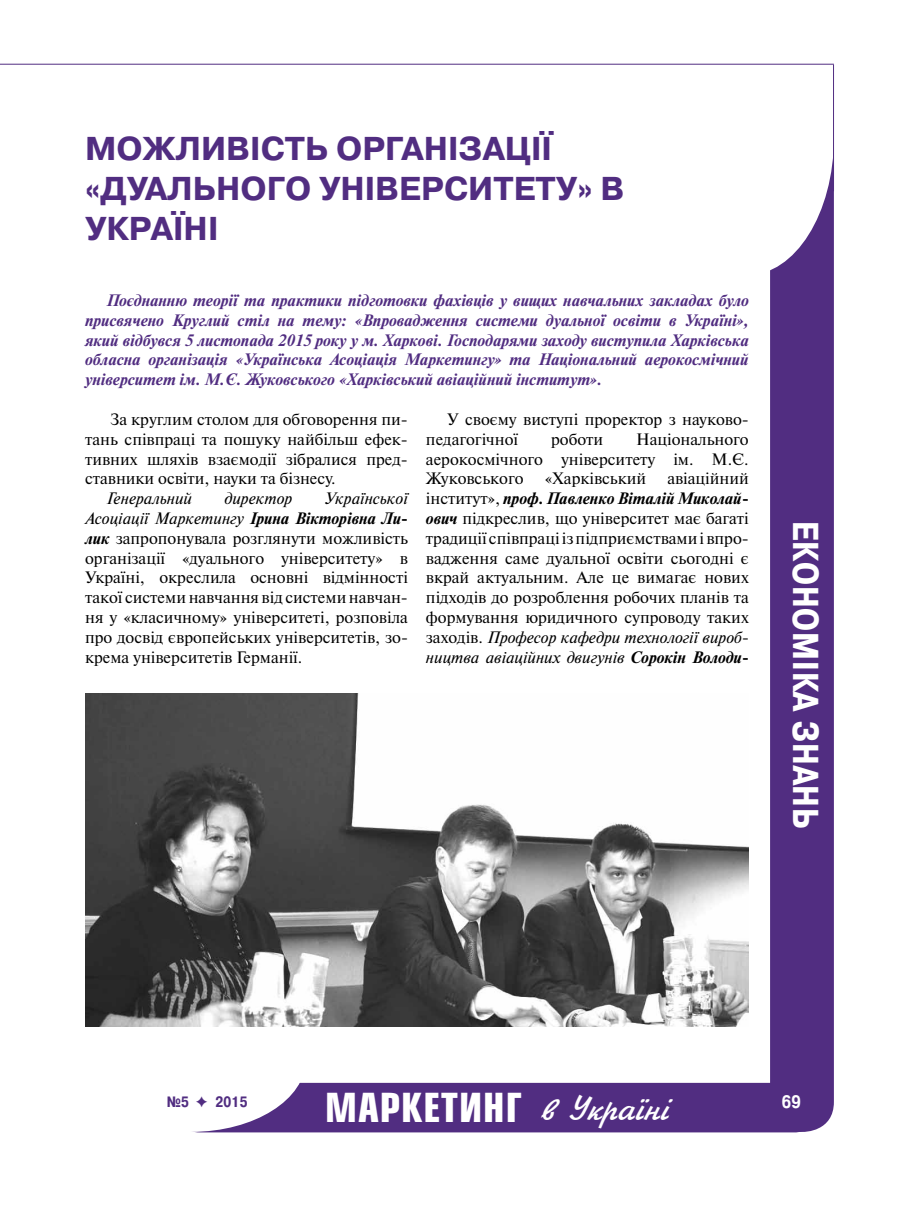
<style>
.page{position:relative;width:919px;height:1217px;background:#fff}
.page>*{position:absolute;margin:0;border:0;box-sizing:border-box;transform-origin:0 0}
.t1{font:700 39px "Europe Cond";letter-spacing:.025em;color:#fff}
.t2{font:700 36px "Pragmatica Cond C";letter-spacing:.025em;color:#fff}
.t3{font:700 33px/39.6px "Pragmatica C";color:#512d81}
.t4{font:700 18px "Pragmatica Cond C";color:#fff}
.t5{font:16.5px/19.8px "Newton C";color:#000;text-align:justify}
.t6{font:italic 700 16.5px/19.8px "Newton C";color:#512d81;text-align:justify}
.t7{font:italic 16.5px "Newton C";color:#000}
.t8{font:700 15px "Pragmatica Cond C";color:#512d81}
.s1{font-style:italic}
.s2{font-weight:700;font-style:italic}
.s3{font-family:"Jikharev";font-weight:400;font-size:36px}
.s4{font-family:"Dixieland";font-weight:400}
</style>
<div class="page">
<div style="left:770px;top:111px;width:63px;height:1020px;background:#512d81;border-radius:30px"></div>
<div style="left:661px;top:0;width:172px;height:275px;background:#fff;border-radius:50%"></div>
<div style="left:177px;top:1082px;width:641px;height:50px;background:#512d81;border-radius:22px"></div>
<div style="left:76px;top:986px;width:230px;height:145px;background:#fff;border-radius:50%"></div>
<hr style="left:0;top:64px;width:833px;height:1px;background:#512d81">
<hr style="left:833px;top:65px;width:1px;height:126px;background:#512d81">
<img style="left:85px;top:693px;width:663px;height:333px">
<h3 class="t3" style="left:85px;top:130px;width:540px">Можливість організації «дуального університету» в<br>Україні</h3>
<p class="t6" style="left:85px;top:290px;width:665px;text-indent:21px">Поєднанню теорії та практики підготовки фахівців у вищих навчальних закладах було присвячено Круглий стіл на тему: «Впровадження системи дуальної освіти в Україні», який відбувся 5 листопада 2015 року у м. Харкові. Господарями заходу виступила Харківська обласна організація «Українська Асоціація Маркетингу» та Національний аерокосмічний університет ім. М.Є. Жуковського «Харківський авіаційний інститут».</p>
<p class="t5" style="left:85px;top:409px;width:324px;text-indent:25px">За круглим столом для обговорення пи&shy;тань співпраці та пошуку найбільш ефек&shy;тивних шляхів взаємодії зібралися пред&shy;ставники освіти, науки та бізнесу.</p>
<p class="t7" style="left:106px;top:489px;width:87px">Генеральний</p>
<p class="t7" style="left:224px;top:489px;width:69px">директор</p>
<p class="t5" style="left:85px;top:488px;width:324px;text-indent:239px"><span class="s1">Української Асоціації Маркетингу</span> <span class="s2">Ірина Вікторівна Ли&shy;лик</span> запропонувала розглянути можливість організації «дуального університету» в Україні, окреслила основні відмінності такої системи навчання від системи навчан&shy;ня у «класичному» університеті, розповіла про досвід європейських університетів, зо&shy;крема університетів Германії.</p>
<p class="t5" style="left:426px;top:409px;width:324px;text-indent:21px">У своєму виступі проректор з науково&shy;педагогічної</p>
<p class="t5" style="left:551px;top:429px;width:54px">роботи</p>
<p class="t5" style="left:426px;top:429px;width:324px;text-indent:210px">Національного аерокосмічного університету ім. М.Є.<br>Жуковського</p>
<p class="t5" style="left:426px;top:468px;width:324px;text-indent:241px">авіаційний інститут», <span class="s2">проф. Павленко Віталій Миколай&shy;ович</span> підкреслив, що університет має багаті традиції співпраці із підприємствами і впро&shy;вадження саме дуальної освіти сьогодні є вкрай актуальним. Але це вимагає нових підходів до розроблення робочих планів та формування юридичного супроводу таких заходів. <span class="s1">Професор кафедри технології вироб&shy;ництва авіаційних двигунів</span> <span class="s2">Сорокін Володи-</span></p>
<p class="t5" style="left:544px;top:468px;width:103px">«Харківський</p>
<h2 class="t2" style="left:825px;top:521px;width:308px;rotate:90deg">Економіка знань</h2>
<h1 class="t1" style="left:325px;top:1081px;width:345px">МАРКЕТИНГ <span class="s3">в Україні</span></h1>
<p class="t8" style="left:167px;top:1092px;width:82px">№5 <span class="s4">F</span> 2015</p>
<p class="t4" style="left:781px;top:1090px;width:20px">69</p>
</div>
